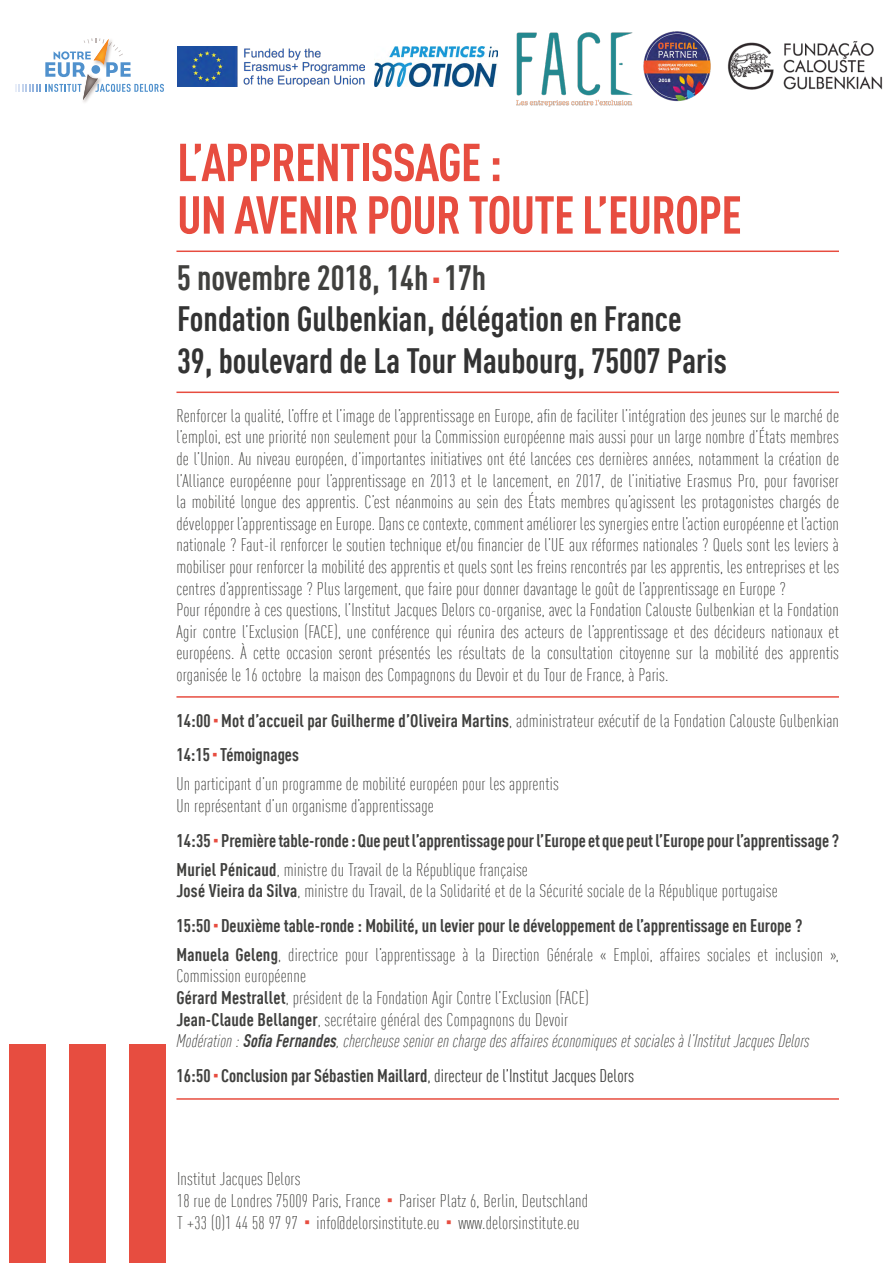
<style>
.page{position:relative;width:893px;height:1263px;background:#fff}
.page>*{position:absolute;margin:0;border:0;box-sizing:border-box;transform-origin:0 0}
.t1{font:700 condensed 52.5px/52.5px "DIN Offc Pro";letter-spacing:-.02em;color:#e74d40}
.t2{font:700 condensed 34.5px/41.4px "DIN Offc Pro";color:#333}
.t3{font:300 condensed 18px/21.6px "DIN Offc Pro";letter-spacing:.01em;color:#40403e}
.t4{font:700 condensed 18px/34.5px "DIN Offc Pro";color:#40403e}
.s1{color:#40403e}
.s2{color:#e74d40}
.s3{font-size:22.5px;color:#e74d40}
.s4{font-weight:300}
.s5{font-weight:700}
.s6{font-style:italic}
.s7{font-weight:700;font-style:italic}
.s8{font-weight:400}
.s9{font-weight:700;font-size:24px;color:#e74d40}
</style>
<div class="page">
<div style="left:130px;top:1044px;width:36px;height:219px;background:#e74d40"></div>
<div style="left:70px;top:1044px;width:36px;height:219px;background:#e74d40"></div>
<div style="left:10px;top:1044px;width:36px;height:219px;background:#e74d40"></div>
<hr style="left:176px;top:251px;width:663px;height:1px;background:#e74d40">
<hr style="left:176px;top:392px;width:663px;height:1px;background:#e74d40">
<hr style="left:176px;top:696px;width:663px;height:2px;background:#e74d40">
<svg style="left:15px;top:38px;width:149px;height:62px"></svg>
<hr style="left:176px;top:1098px;width:663px;height:2px;background:#e74d40">
<img style="left:727px;top:41px;width:156px;height:49px">
<img style="left:516px;top:32px;width:117px;height:75px">
<img style="left:374px;top:47px;width:124px;height:39px">
<img style="left:178px;top:46px;width:187px;height:41px">
<img style="left:643px;top:31px;width:68px;height:71px">
<h1 class="t1" style="left:177px;top:131px;width:566px">L’APPRENTISSAGE :<br>UN AVENIR POUR TOUTE L’EUROPE</h1>
<h2 class="t2" style="left:177px;top:253px;width:551px"><span class="s1">5 novembre 2018, 14h</span><span class="s2">⋅</span><span class="s1">17h<br></span>Fondation Gulbenkian, délégation en France<br>39, boulevard de La Tour Maubourg, 75007 Paris</h2>
<p class="t3" style="left:176px;top:404px;width:664px">Renforcer la qualité, l’offre et l’image de l’apprentissage en Europe, afin de faciliter l’intégration des jeunes sur le marché de l’emploi, est une priorité non seulement pour la Commission européenne mais aussi pour un large nombre d’États membres de l’Union. Au niveau européen, d’importantes initiatives ont été lancées ces dernières années, notamment la création de l’Alliance européenne pour l’apprentissage en 2013 et le lancement, en 2017, de l’initiative Erasmus Pro, pour favoriser la mobilité longue des apprentis. C’est néanmoins au sein des États membres qu’agissent les protagonistes chargés de développer l’apprentissage en Europe. Dans ce contexte, comment améliorer les synergies entre l’action européenne et l’action nationale ? Faut-il renforcer le soutien technique et/ou financier de l’UE aux réformes nationales ? Quels sont les leviers à mobiliser pour renforcer la mobilité des apprentis et quels sont les freins rencontrés par les apprentis, les entreprises et les centres d’apprentissage ? Plus largement, que faire pour donner davantage le goût de l’apprentissage en Europe ?<br>Pour répondre à ces questions, l’Institut Jacques Delors co-organise, avec la Fondation Calouste Gulbenkian et la Fondation Agir contre l’Exclusion (FACE), une conférence qui réunira des acteurs de l’apprentissage et des décideurs nationaux et européens. À cette occasion seront présentés les résultats de la consultation citoyenne sur la mobilité des apprentis organisée le 16 octobre la maison des Compagnons du Devoir et du Tour de France, à Paris.</p>
<p class="t4" style="left:176px;top:701px;width:664px">14:00<span class="s3">⋅</span>Mot d’accueil par Guilherme d’Oliveira Martins<span class="s4">, administrateur exécutif de la Fondation Calouste Gulbenkian<br></span>14:15<span class="s3">⋅</span>Témoignages</p>
<p class="t3" style="left:176px;top:772px;width:384px">Un participant d’un programme de mobilité européen pour les apprentis<br>Un représentant d’un organisme d’apprentissage</p>
<p class="t4" style="left:176px;top:824px;width:664px;line-height:29.1px">14:35<span class="s3">⋅</span>Première table-ronde : Que peut l’apprentissage pour l’Europe et que peut l’Europe pour l’apprentissage ?<br>Muriel Pénicaud<span class="s4">, ministre du Travail de la République française</span></p>
<p class="t4" style="left:176px;top:872px;width:628px">José Vieira da Silva<span class="s4">, ministre du Travail, de la Solidarité et de la Sécurité sociale de la République portugaise<br></span>15:50<span class="s3">⋅</span>Deuxième table-ronde : Mobilité, un levier pour le développement de l’apprentissage en Europe ?</p>
<p class="t3" style="left:176px;top:942px;width:664px"><span class="s5">Manuela Geleng</span>, directrice pour l’apprentissage à la Direction Générale « Emploi, affaires sociales et inclusion », Commission européenne<br><span class="s5">Gérard Mestrallet</span>, président de la Fondation Agir Contre l’Exclusion (FACE)<br><span class="s5">Jean-Claude Bellanger</span>, secrétaire général des Compagnons du Devoir<br><span class="s6">Modération :</span> <span class="s7">Sofia Fernandes</span><span class="s6">, chercheuse senior en charge des affaires économiques et sociales à l’Institut Jacques Delors</span></p>
<p class="t4" style="left:176px;top:1056px;width:459px">16:50<span class="s3">⋅</span>Conclusion par Sébastien Maillard<span class="s8">, directeur de l’Institut Jacques Delors</span></p>
<p class="t3" style="left:177px;top:1167px;width:413px">Institut Jacques Delors<br>18 rue de Londres 75009 Paris, France <span class="s9">⋅</span> Pariser Platz 6, Berlin, Deutschland<br>T +33 (0)1 44 58 97 97 <span class="s9">⋅</span> info@delorsinstitute.eu <span class="s9">⋅</span> www.delorsinstitute.eu</p>
</div>
